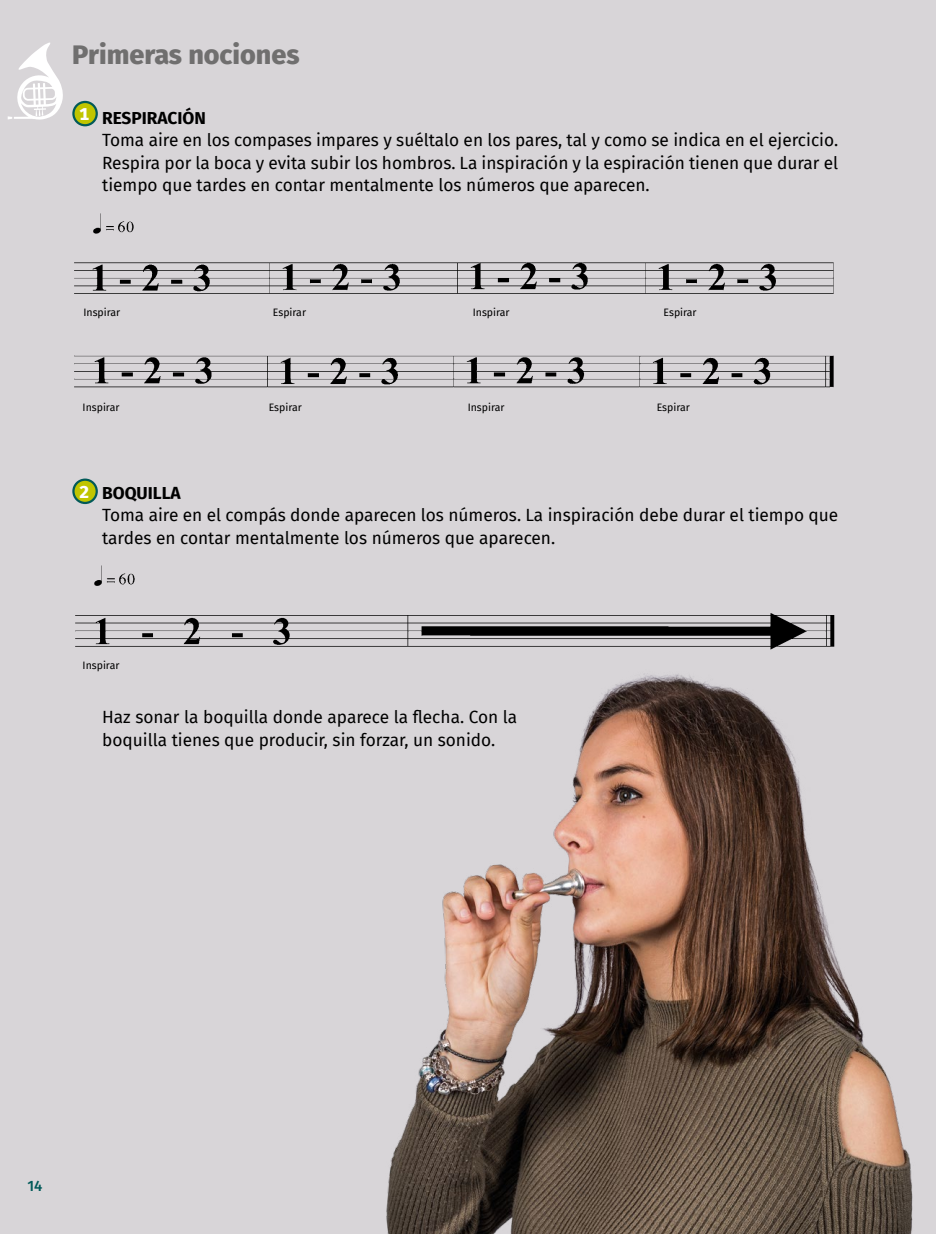
<style>
.page{position:relative;width:936px;height:1234px;background:#fff}
.page>*{position:absolute;margin:0;border:0;box-sizing:border-box;transform-origin:0 0}
.t1{font:800 27px "Fira Sans";color:#706f6f}
.t2{font:17.25px/22.5px "Fira Sans";color:#000}
.t3{font:700 17.25px "Fira Sans";color:#000}
.t4{font:800 17.25px "Fira Sans";color:#fff}
.t5{font:500 15px "Fira Sans";color:#025a59}
.t6{font:10.5px "Fira Sans";color:#000}
</style>
<div class="page">
<div style="left:0;top:0;width:935px;height:1233px;background:#d8d5d8"></div>
<svg style="left:8px;top:42px;width:55px;height:78px"></svg>
<img style="left:74px;top:213px;width:760px;height:175px">
<img style="left:75px;top:565px;width:760px;height:82px">
<div style="left:73px;top:102px;width:24px;height:23px;background:#c0c500;border-radius:50%"></div>
<div style="left:72px;top:101px;width:26px;height:25px;border:2px solid #025a59;border-radius:50%"></div>
<svg style="left:73px;top:479px;width:24px;height:24px"></svg>
<div style="left:72px;top:478px;width:26px;height:26px;border:2px solid #025a59;border-radius:50%"></div>
<img style="left:333px;top:642px;width:580px;height:591px">
<h1 class="t1" style="left:72px;top:31px;width:229px">Primeras nociones</h1>
<p class="t4" style="left:79px;top:99px;width:11px">1</p>
<p class="t3" style="left:102px;top:103px;width:105px">RESPIRACIÓN</p>
<p class="t2" style="left:102px;top:128px;width:737px;text-align:justify">Toma aire en los compases impares y suéltalo en los pares, tal y como se indica en el ejercicio.<br>Respira por la boca y evita subir los hombros. La inspiración y la espiración tienen que durar el tiempo que tardes en contar mentalmente los números que aparecen.</p>
<p class="t6" style="left:83px;top:304px;width:38px">Inspirar</p>
<p class="t6" style="left:83px;top:399px;width:38px">Inspirar</p>
<p class="t6" style="left:273px;top:304px;width:35px">Espirar</p>
<p class="t6" style="left:269px;top:399px;width:35px">Espirar</p>
<p class="t6" style="left:472px;top:304px;width:38px">Inspirar</p>
<p class="t6" style="left:467px;top:399px;width:38px">Inspirar</p>
<p class="t6" style="left:663px;top:304px;width:35px">Espirar</p>
<p class="t6" style="left:656px;top:399px;width:35px">Espirar</p>
<p class="t4" style="left:79px;top:476px;width:11px">2</p>
<p class="t3" style="left:102px;top:478px;width:80px">BOQUILLA</p>
<p class="t2" style="left:102px;top:503px;width:737px">Toma aire en el compás donde aparecen los números. La inspiración debe durar el tiempo que tardes en contar mentalmente los números que aparecen.</p>
<p class="t6" style="left:83px;top:657px;width:38px">Inspirar</p>
<p class="t2" style="left:102px;top:705px;width:416px">Haz sonar la boquilla donde aparece la flecha. Con la boquilla tienes que producir, sin forzar, un sonido.</p>
<p class="t5" style="left:28px;top:1173px;width:16px">14</p>
</div>
